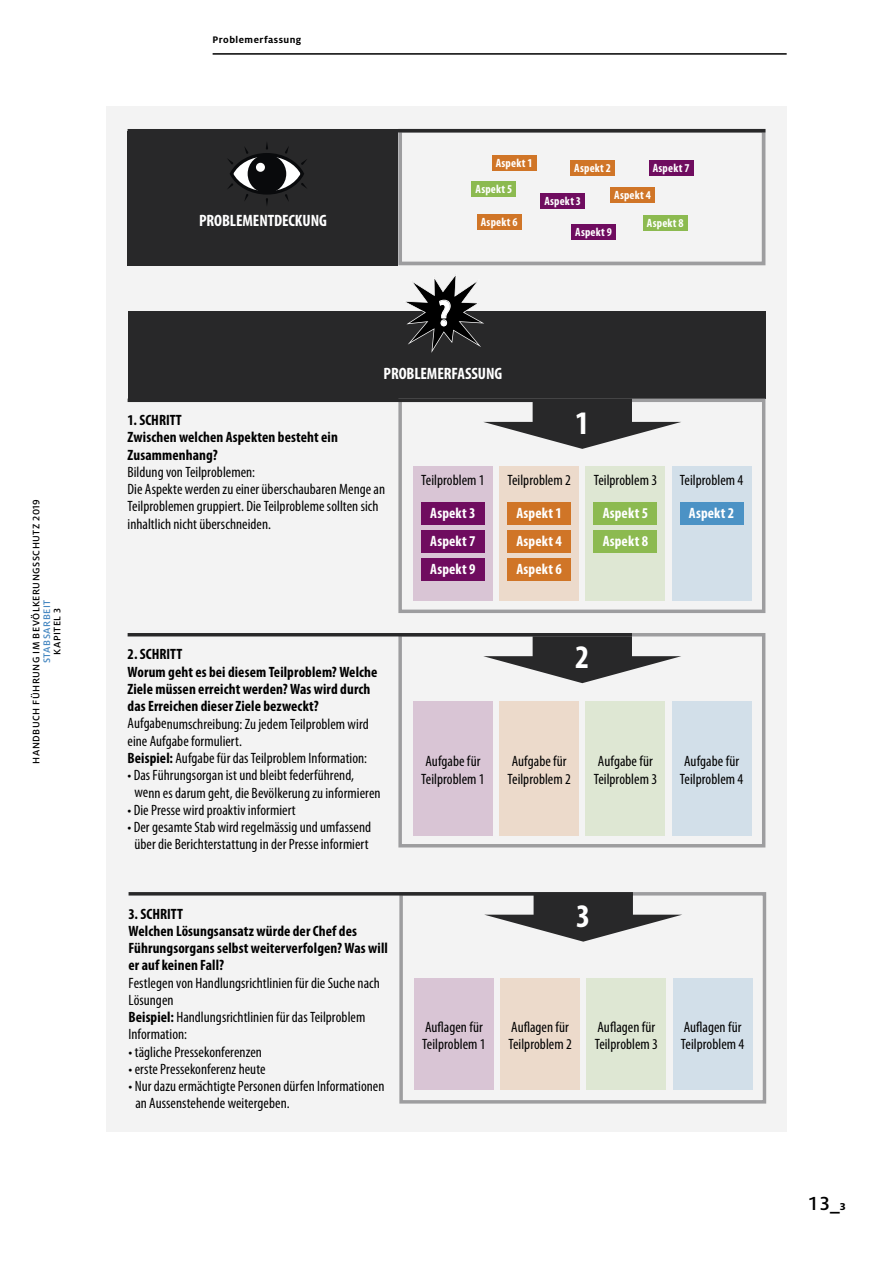
<style>
.page{position:relative;width:893px;height:1263px;background:#fff}
.page>*{position:absolute;margin:0;border:0;box-sizing:border-box;transform-origin:0 0}
.t1{font:700 condensed 36.9px "Myriad Pro";color:#fff}
.t2{font:700 condensed 33px "Myriad Pro";color:#fff}
.t3{font:500 21px "Milo OT";color:#000}
.t4{font:700 condensed 16.5px "Myriad Pro";letter-spacing:-.005em;color:#fff}
.t5{font:condensed 15px/17.2px "Myriad Pro";color:#000}
.t6{font:700 condensed 15px/17.2px "Myriad Pro";letter-spacing:.005em;color:#000}
.t7{font:700 condensed 15px/28px "Myriad Pro";letter-spacing:.01em;color:#fff}
.t8{font:700 condensed 12px "Myriad Pro";letter-spacing:.015em;color:#fff}
.t9{font:500 10.5px/10.5px "Milo OT";letter-spacing:.05em;color:#000;text-align:center}
.t10{font:700 10.5px "Milo OT";letter-spacing:.045em;color:#000}
.s1{color:#4587c1}
.s2{font-weight:700}
.s3{font-weight:400}
</style>
<div class="page">
<hr style="left:213px;top:53px;width:574px;height:2px;background:#000">
<div style="left:106px;top:106px;width:681px;height:1026px;background:#f3f3f3"></div>
<div style="left:398px;top:129px;width:367px;height:136px;border:4px solid #9d9d9f"></div>
<div style="left:128px;top:131px;width:270px;height:134px;background:#282829"></div>
<div style="left:128px;top:311px;width:637px;height:88px;background:#282829"></div>
<div style="left:398px;top:399px;width:367px;height:214px;border:3px solid #9d9d9f"></div>
<svg style="left:231px;top:155px;width:71px;height:38px"></svg>
<div style="left:230px;top:153px;width:74px;height:42px;border:3px solid #090a0c;border-radius:50%"></div>
<div style="left:248px;top:154px;width:38px;height:39px;background:#090a0c;border-radius:50%"></div>
<div style="left:256px;top:163px;width:9px;height:9px;background:#fff;border-radius:50%"></div>
<svg style="left:266px;top:143px;width:2px;height:7px"></svg>
<svg style="left:244px;top:147px;width:4px;height:7px"></svg>
<svg style="left:301px;top:159px;width:6px;height:6px"></svg>
<svg style="left:285px;top:147px;width:4px;height:7px"></svg>
<svg style="left:266px;top:198px;width:2px;height:7px"></svg>
<svg style="left:228px;top:183px;width:5px;height:6px"></svg>
<svg style="left:244px;top:194px;width:4px;height:7px"></svg>
<svg style="left:301px;top:183px;width:6px;height:5px"></svg>
<svg style="left:285px;top:194px;width:4px;height:7px"></svg>
<div style="left:472px;top:181px;width:44px;height:16px;background:#8cba50"></div>
<div style="left:477px;top:214px;width:44px;height:16px;background:#d07527"></div>
<div style="left:540px;top:193px;width:45px;height:16px;background:#6f0c5f"></div>
<div style="left:492px;top:155px;width:44px;height:16px;background:#d07527"></div>
<div style="left:571px;top:224px;width:45px;height:16px;background:#6f0c5f"></div>
<div style="left:610px;top:187px;width:45px;height:16px;background:#d07527"></div>
<div style="left:643px;top:215px;width:45px;height:16px;background:#8cba50"></div>
<div style="left:649px;top:160px;width:44px;height:16px;background:#6f0c5f"></div>
<div style="left:570px;top:160px;width:45px;height:16px;background:#d07527"></div>
<svg style="left:405px;top:276px;width:79px;height:77px"></svg>
<svg style="left:483px;top:401px;width:198px;height:48px"></svg>
<div style="left:413px;top:466px;width:80px;height:135px;background:#d9c5d5"></div>
<div style="left:499px;top:466px;width:80px;height:135px;background:#ecdacb"></div>
<div style="left:586px;top:466px;width:79px;height:135px;background:#dee7d3"></div>
<div style="left:672px;top:466px;width:79px;height:135px;background:#d2dfe9"></div>
<svg style="left:483px;top:637px;width:198px;height:46px"></svg>
<div style="left:421px;top:503px;width:64px;height:22px;background:#6f0c5f"></div>
<div style="left:421px;top:559px;width:64px;height:22px;background:#6f0c5f"></div>
<div style="left:421px;top:531px;width:64px;height:22px;background:#6f0c5f"></div>
<div style="left:508px;top:559px;width:63px;height:22px;background:#d07527"></div>
<div style="left:508px;top:503px;width:63px;height:22px;background:#d07527"></div>
<div style="left:508px;top:531px;width:63px;height:22px;background:#d07527"></div>
<div style="left:594px;top:531px;width:63px;height:22px;background:#8cba50"></div>
<div style="left:680px;top:502px;width:63px;height:23px;background:#4b92c5"></div>
<div style="left:594px;top:502px;width:63px;height:23px;background:#8cba50"></div>
<hr style="left:128px;top:129px;width:637px;height:3px;background:#282829">
<div style="left:399px;top:892px;width:367px;height:211px;border:3px solid #9d9d9f"></div>
<div style="left:414px;top:978px;width:80px;height:112px;background:#d9c5d5"></div>
<div style="left:500px;top:978px;width:80px;height:112px;background:#ecdacb"></div>
<div style="left:586px;top:978px;width:80px;height:112px;background:#dee7d3"></div>
<div style="left:673px;top:978px;width:79px;height:112px;background:#d2dfe9"></div>
<hr style="left:129px;top:892px;width:504px;height:3px;background:#282829">
<div style="left:398px;top:633px;width:367px;height:214px;border:3px solid #9d9d9f"></div>
<div style="left:413px;top:701px;width:80px;height:134px;background:#d9c5d5"></div>
<div style="left:499px;top:701px;width:80px;height:134px;background:#ecdacb"></div>
<div style="left:586px;top:701px;width:79px;height:134px;background:#dee7d3"></div>
<div style="left:672px;top:701px;width:79px;height:134px;background:#d2dfe9"></div>
<hr style="left:128px;top:633px;width:504px;height:3px;background:#282829">
<hr style="left:128px;top:399px;width:504px;height:3px;background:#282829">
<svg style="left:484px;top:894px;width:198px;height:48px"></svg>
<p class="t9" style="left:31px;top:764px;width:266px;rotate:-90deg">HANDBUCH FÜHRUNG IM BEVÖLKERUNGSSCHUTZ 2019<br><span class="s1">STABSARBEIT<br></span>KAPITEL 3</p>
<p class="t10" style="left:213px;top:34px;width:90px">Problemerfassung</p>
<p class="t4" style="left:199px;top:211px;width:129px">PROBLEMENTDECKUNG</p>
<p class="t8" style="left:496px;top:156px;width:38px">Aspekt 1</p>
<p class="t8" style="left:476px;top:183px;width:38px">Aspekt 5</p>
<p class="t8" style="left:481px;top:215px;width:38px">Aspekt 6</p>
<p class="t8" style="left:574px;top:161px;width:38px">Aspekt 2</p>
<p class="t8" style="left:653px;top:162px;width:38px">Aspekt 7</p>
<p class="t8" style="left:614px;top:189px;width:38px">Aspekt 4</p>
<p class="t8" style="left:647px;top:217px;width:38px">Aspekt 8</p>
<p class="t8" style="left:544px;top:194px;width:38px">Aspekt 3</p>
<p class="t8" style="left:575px;top:226px;width:38px">Aspekt 9</p>
<p class="t1" style="left:438px;top:293px;width:14px">?</p>
<p class="t4" style="left:384px;top:364px;width:120px">PROBLEMERFASSUNG</p>
<p class="t5" style="left:128px;top:412px;width:259px"><span class="s2">1. SCHRITT<br>Zwischen welchen Aspekten besteht ein Zusammenhang?<br></span>Bildung von Teilproblemen:<br>Die Aspekte werden zu einer überschaubaren Menge an Teilproblemen gruppiert. Die Teilprobleme sollten sich inhaltlich nicht überschneiden.</p>
<p class="t6" style="left:128px;top:646px;width:251px">2. SCHRITT<br>Worum geht es bei diesem Teilproblem? Welche Ziele müssen erreicht werden? Was wird durch das Erreichen dieser Ziele bezweckt?<br><span class="s3">Aufgabenumschreibung: Zu jedem Teilproblem wird eine Aufgabe formuliert.<br></span>Beispiel: <span class="s3">Aufgabe für das Teilproblem Information:</span></p>
<p class="t5" style="left:134px;top:767px;width:248px;text-indent:-7px">• Das Führungsorgan ist und bleibt federführend, wenn es darum geht, die Bevölkerung zu informieren</p>
<p class="t5" style="left:128px;top:801px;width:170px">• Die Presse wird proaktiv informiert</p>
<p class="t5" style="left:128px;top:819px;width:245px;text-align:center">• Der gesamte Stab wird regelmässig und umfassend über die Berichterstattung in der Presse informiert</p>
<p class="t6" style="left:128px;top:905px;width:261px">3. SCHRITT<br>Welchen Lösungsansatz würde der Chef des<br>Führungsorgans selbst weiterverfolgen? Was will er auf keinen Fall?<br><span class="s3">Festlegen von Handlungsrichtlinien für die Suche nach<br>Lösungen<br></span>Beispiel: <span class="s3">Handlungsrichtlinien für das Teilproblem<br>Information:</span></p>
<p class="t5" style="left:128px;top:1043px;width:135px">• tägliche Pressekonferenzen</p>
<p class="t5" style="left:128px;top:1060px;width:139px">• erste Pressekonferenz heute</p>
<p class="t5" style="left:135px;top:1078px;width:251px;text-indent:-7px">• Nur dazu ermächtigte Personen dürfen Informationen an Aussenstehende weitergeben.</p>
<p class="t2" style="left:575px;top:405px;width:16px">1</p>
<p class="t5" style="left:421px;top:472px;width:65px">Teilproblem 1</p>
<p class="t5" style="left:507px;top:472px;width:65px">Teilproblem 2</p>
<p class="t5" style="left:594px;top:472px;width:65px">Teilproblem 3</p>
<p class="t5" style="left:680px;top:472px;width:65px">Teilproblem 4</p>
<p class="t7" style="left:430px;top:499px;width:47px">Aspekt 3</p>
<p class="t7" style="left:430px;top:528px;width:47px">Aspekt 7</p>
<p class="t7" style="left:516px;top:499px;width:47px">Aspekt 1<br>Aspekt 4</p>
<p class="t7" style="left:603px;top:499px;width:47px">Aspekt 5</p>
<p class="t7" style="left:689px;top:499px;width:47px">Aspekt 2</p>
<p class="t7" style="left:603px;top:527px;width:47px">Aspekt 8</p>
<p class="t7" style="left:430px;top:556px;width:47px">Aspekt 9</p>
<p class="t7" style="left:516px;top:556px;width:47px">Aspekt 6</p>
<p class="t2" style="left:575px;top:639px;width:16px">2</p>
<p class="t5" style="left:421px;top:753px;width:65px">Aufgabe für<br>Teilproblem 1</p>
<p class="t5" style="left:507px;top:753px;width:65px">Aufgabe für<br>Teilproblem 2</p>
<p class="t5" style="left:594px;top:753px;width:65px">Aufgabe für<br>Teilproblem 3</p>
<p class="t5" style="left:680px;top:753px;width:65px">Aufgabe für<br>Teilproblem 4</p>
<p class="t2" style="left:576px;top:897px;width:16px">3</p>
<p class="t5" style="left:422px;top:1018px;width:65px">Auflagen für<br>Teilproblem 1</p>
<p class="t5" style="left:508px;top:1018px;width:65px">Auflagen für<br>Teilproblem 2</p>
<p class="t5" style="left:595px;top:1018px;width:65px">Auflagen für<br>Teilproblem 3</p>
<p class="t5" style="left:681px;top:1018px;width:65px">Auflagen für<br>Teilproblem 4</p>
<p class="t3" style="left:808px;top:1191px;width:39px">13_3</p>
</div>
